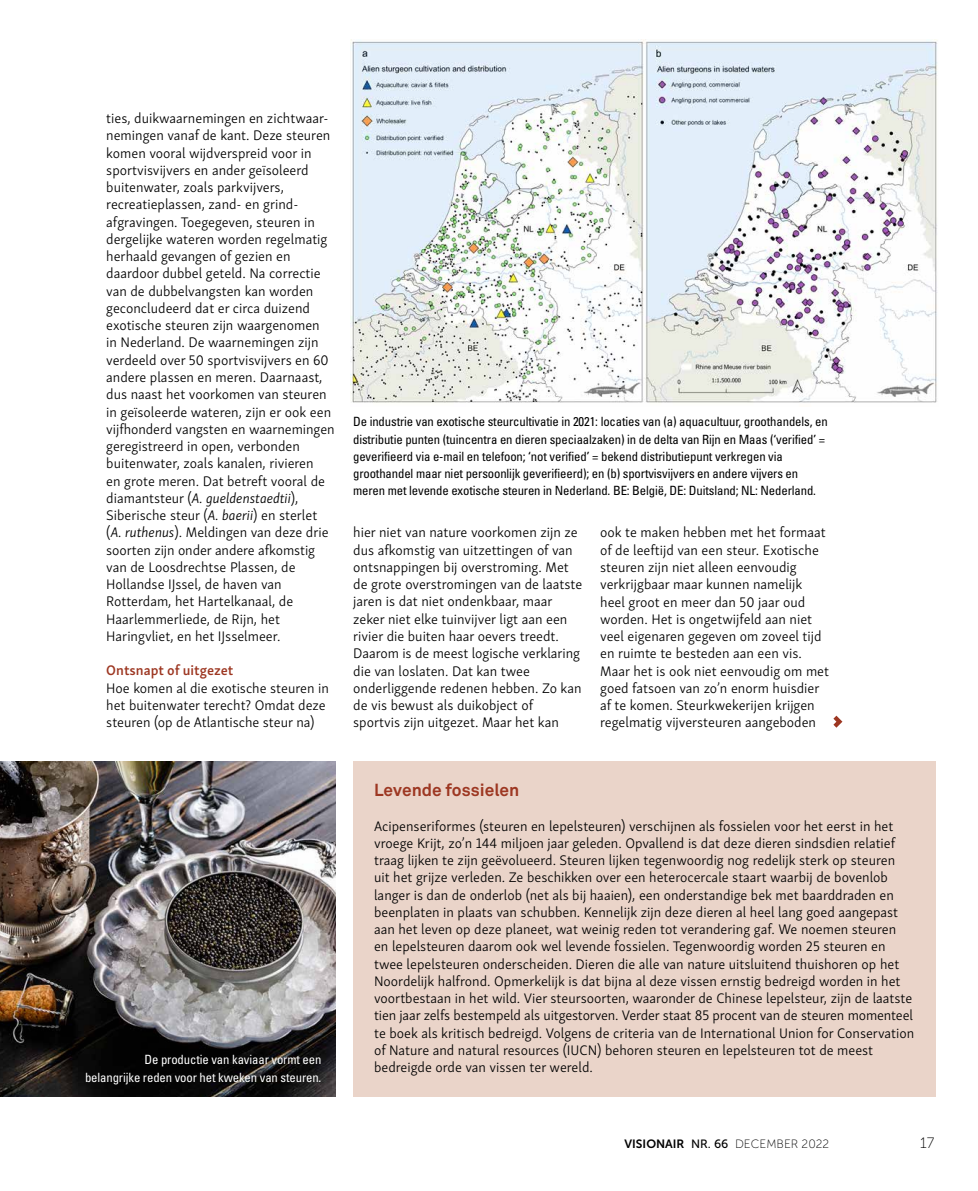
<style>
.page{position:relative;width:978px;height:1191px;background:#fff}
.page>*{position:absolute;margin:0;border:0;box-sizing:border-box;transform-origin:0 0}
.t1{font:700 17.25px "Akkurat";color:#9d3722}
.t2{font:15px "Museo Sans 100";color:#000}
.t3{font:300 14.25px/17.2px "Skolar Sans";color:#000}
.t4{font:600 14.25px "Skolar Sans";color:#9d3722}
.t5{font:condensed 12.75px/17.2px "Univers LT Std";letter-spacing:-.01em;color:#000}
.t6{font:condensed 12.75px/17.2px "Univers LT Std";letter-spacing:-.01em;color:#fff;text-align:right}
.t7{font:12px "Museo Sans 100";color:#000}
.s1{font-style:italic}
.s2{font-family:"Museo Sans 700"}
.s3{font-family:"Museo Sans 500"}
</style>
<div class="page">
<svg style="left:833px;top:715px;width:9px;height:12px"></svg>
<div style="left:353px;top:761px;width:582px;height:335px;background:#ead4c9"></div>
<img style="left:350px;top:40px;width:587px;height:363px">
<img style="left:0;top:761px;width:336px;height:335px">
<p class="t3" style="left:106px;top:109px;width:230px">ties, duikwaarnemingen en zichtwaar&shy;nemingen vanaf de kant. Deze steuren komen vooral wijdverspreid voor in sportvisvijvers en ander geïsoleerd buitenwater, zoals parkvijvers, recreatieplassen, zand- en grind&shy;afgravingen. Toegegeven, steuren in dergelijke wateren worden regelmatig herhaald gevangen of gezien en daardoor dubbel geteld. Na correctie van de dubbelvangsten kan worden geconcludeerd dat er circa duizend exotische steuren zijn waargenomen<br>in Nederland. De waarnemingen zijn verdeeld over 50 sportvisvijvers en 60 andere plassen en meren. Daarnaast, dus naast het voorkomen van steuren in geïsoleerde wateren, zijn er ook een vijfhonderd vangsten en waarnemingen geregistreerd in open, verbonden buitenwater, zoals kanalen, rivieren<br>en grote meren. Dat betreft vooral de diamantsteur (<span class="s1">A. gueldenstaedtii</span>), Siberische steur (<span class="s1">A. baerii</span>) en sterlet (<span class="s1">A. ruthenus</span>). Meldingen van deze drie soorten zijn onder andere afkomstig van de Loosdrechtse Plassen, de Hollandse IJssel, de haven van Rotterdam, het Hartelkanaal, de Haarlemmerliede, de Rijn, het Haringvliet, en het IJsselmeer.</p>
<p class="t4" style="left:106px;top:659px;width:129px">Ontsnapt of uitgezet</p>
<p class="t3" style="left:106px;top:678px;width:224px">Hoe komen al die exotische steuren in het buitenwater terecht? Omdat deze steuren (op de Atlantische steur na)</p>
<p class="t5" style="left:353px;top:413px;width:476px">De industrie van exotische steurcultivatie in 2021: locaties van (a) aquacultuur, groothandels, en distributie punten (tuincentra en dieren speciaalzaken) in de delta van Rijn en Maas (‘verified’ = geverifieerd via e-mail en telefoon; ‘not verified’ = bekend distributiepunt verkregen via groothandel maar niet persoonlijk geverifieerd); en (b) sportvisvijvers en andere vijvers en meren met levende exotische steuren in Nederland. BE: België, DE: Duitsland; NL: Nederland.</p>
<p class="t3" style="left:353px;top:523px;width:230px">hier niet van nature voorkomen zijn ze dus afkomstig van uitzettingen of van ontsnappingen bij overstroming. Met de grote overstromingen van de laatste jaren is dat niet ondenkbaar, maar zeker niet elke tuinvijver ligt aan een rivier die buiten haar oevers treedt.<br>Daarom is de meest logische verklaring die van loslaten. Dat kan twee onderliggende redenen hebben. Zo kan de vis bewust als duikobject of sportvis zijn uitgezet. Maar het kan</p>
<p class="t3" style="left:600px;top:523px;width:230px">ook te maken hebben met het formaat of de leeftijd van een steur. Exotische steuren zijn niet alleen eenvoudig verkrijgbaar maar kunnen namelijk heel groot en meer dan 50 jaar oud worden. Het is ongetwijfeld aan niet veel eigenaren gegeven om zoveel tijd en ruimte te besteden aan een vis.<br>Maar het is ook niet eenvoudig om met goed fatsoen van zo’n enorm huisdier af te komen. Steurkwekerijen krijgen regelmatig vijversteuren aangeboden</p>
<p class="t6" style="left:85px;top:1051px;width:238px">De productie van kaviaar vormt een<br>belangrijke reden voor het kweken van steuren.</p>
<p class="t1" style="left:374px;top:779px;width:147px">Levende fossielen</p>
<p class="t3" style="left:374px;top:816px;width:542px">Acipenseriformes (steuren en lepelsteuren) verschijnen als fossielen voor het eerst in het vroege Krijt, zo’n 144 miljoen jaar geleden. Opvallend is dat deze dieren sindsdien relatief traag lijken te zijn geëvolueerd. Steuren lijken tegenwoordig nog redelijk sterk op steuren uit het grijze verleden. Ze beschikken over een heterocercale staart waarbij de bovenlob langer is dan de onderlob (net als bij haaien), een onderstandige bek met baarddraden en beenplaten in plaats van schubben. Kennelijk zijn deze dieren al heel lang goed aangepast aan het leven op deze planeet, wat weinig reden tot verandering gaf. We noemen steuren<br>en lepelsteuren daarom ook wel levende fossielen. Tegenwoordig worden 25 steuren en twee lepelsteuren onderscheiden. Dieren die alle van nature uitsluitend thuishoren op het Noordelijk halfrond. Opmerkelijk is dat bijna al deze vissen ernstig bedreigd worden in het voortbestaan in het wild. Vier steursoorten, waaronder de Chinese lepelsteur, zijn de laatste tien jaar zelfs bestempeld als uitgestorven. Verder staat 85 procent van de steuren momenteel te boek als kritisch bedreigd. Volgens de criteria van de International Union for Conservation of Nature and natural resources (IUCN) behoren steuren en lepelsteuren tot de meest bedreigde orde van vissen ter wereld.</p>
<p class="t7" style="left:625px;top:1138px;width:206px"><span class="s2">VISIONAIR</span> <span class="s3">NR. 66</span> DECEMBER 2022</p>
<p class="t2" style="left:920px;top:1135px;width:16px">17</p>
</div>
